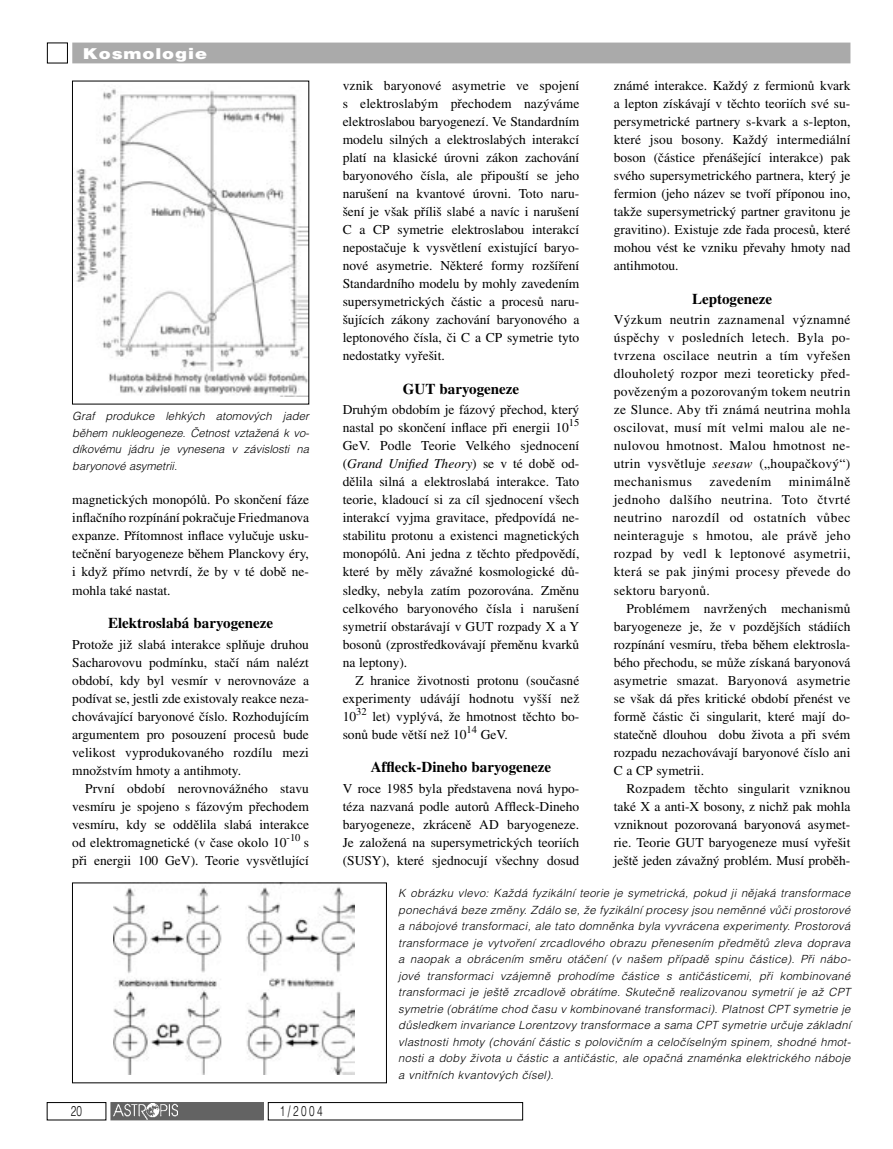
<style>
.page{position:relative;width:893px;height:1149px;background:#fff}
.page>*{position:absolute;margin:0;border:0;box-sizing:border-box;transform-origin:0 0}
.Mezititulek{font:700 15px "Times CE";color:#000}
.t1{font:900 15px "Helvetica CE";letter-spacing:.05em;color:#fff;scale:1.2 1}
.t2{font:300 14.25px "Helvetica CE";letter-spacing:.25em;color:#000;scale:.7 1}
.Odstavec_prvni{font:13.5px/18px "Times CE";color:#000;text-align:justify}
.Odstavec{font:13.5px/18px "Times CE";color:#000;text-align:justify}
.Odstavec_prvni-2{font:13.5px "Times CE";letter-spacing:.035em;color:#000}
.Popiska{font:italic 300 11.25px/16.5px "Helvetica CE";letter-spacing:.025em;color:#000;text-align:justify}
.s1{font-style:italic}
</style>
<div class="page">
<div style="left:73px;top:43px;width:777px;height:20px;background:#aaa"></div>
<div style="left:47px;top:43px;width:21px;height:20px;border:1px solid #000"></div>
<div style="left:111px;top:1102px;width:152px;height:17px;background:#636363"></div>
<img style="left:114px;top:1103px;width:64px;height:15px">
<div style="left:47px;top:1101px;width:59px;height:18px;border:1px solid #000"></div>
<div style="left:268px;top:1101px;width:255px;height:18px;border:1px solid #000"></div>
<img style="left:74px;top:88px;width:233px;height:308px">
<img style="left:113px;top:884px;width:241px;height:189px">
<div style="left:72px;top:882px;width:315px;height:200px;border:1px solid #000"></div>
<p class="t1" style="left:83px;top:45px;width:105px">Kosmologie</p>
<p class="Popiska" style="left:72px;top:407px;width:238px">Graf produkce lehkých atomových jader během nukleogeneze. Četnost vztažená k vo&shy;díkovému jádru je vynesena v závislosti na baryonové asymetrii.</p>
<p class="Odstavec" style="left:72px;top:490px;width:238px">magnetických monopólů. Po skončení fáze inflačního rozpínání pokračuje Friedmanova expanze. Přítomnost inflace vylučuje usku&shy;tečnění baryogeneze během Planckovy éry, i když přímo netvrdí, že by v té době ne&shy;mohla také nastat.</p>
<p class="Mezititulek" style="left:108px;top:614px;width:167px">Elektroslabá baryogeneze</p>
<p class="Odstavec_prvni" style="left:72px;top:634px;width:238px">Protože již slabá interakce splňuje druhou Sacharovovu podmínku, stačí nám nalézt období, kdy byl vesmír v nerovnováze a podívat se, jestli zde existovaly reakce neza&shy;chovávající baryonové číslo. Rozhodujícím argumentem pro posouzení procesů bude velikost vyprodukovaného rozdílu mezi množstvím hmoty a antihmoty.</p>
<p class="Odstavec" style="left:72px;top:778px;width:238px;text-indent:13px">První období nerovnovážného stavu vesmíru je spojeno s fázovým přechodem vesmíru, kdy se oddělila slabá interakce od elektromagnetické (v čase okolo 10<sup>-10</sup> s při energii 100 GeV). Teorie vysvětlující</p>
<p class="t2" style="left:71px;top:1102px;width:17px">20</p>
<p class="t2" style="left:280px;top:1102px;width:63px">1/2004</p>
<p class="Odstavec" style="left:343px;top:76px;width:238px">vznik baryonové asymetrie ve spojení s elektroslabým přechodem nazýváme elektroslabou baryogenezí. Ve Standardním modelu silných a elektroslabých interakcí platí na klasické úrovni zákon zachování baryonového čísla, ale připouští se jeho narušení na kvantové úrovni. Toto naru&shy;šení je však příliš slabé a navíc i narušení C a CP symetrie elektroslabou interakcí nepostačuje k vysvětlení existující baryo&shy;nové asymetrie. Některé formy rozšíření Standardního modelu by mohly zavedením supersymetrických částic a procesů naru&shy;šujících zákony zachování baryonového a leptonového čísla, či C a CP symetrie tyto nedostatky vyřešit.</p>
<p class="Mezititulek" style="left:403px;top:380px;width:118px">GUT baryogeneze</p>
<p class="Odstavec_prvni" style="left:343px;top:400px;width:238px">Druhým obdobím je fázový přechod, který nastal po skončení inflace při energii 10<sup>15<br></sup>GeV. Podle Teorie Velkého sjednocení (<span class="s1">Grand Unified Theory</span>) se v té době od&shy;dělila silná a elektroslabá interakce. Tato teorie, kladoucí si za cíl sjednocení všech interakcí vyjma gravitace, předpovídá ne&shy;stabilitu protonu a existenci magnetických monopólů. Ani jedna z těchto předpovědí, které by měly závažné kosmologické dů&shy;sledky, nebyla zatím pozorována. Změnu celkového baryonového čísla i narušení symetrií obstarávají v GUT rozpady X a Y bosonů (zprostředkovávají přeměnu kvarků na leptony).</p>
<p class="Odstavec" style="left:343px;top:670px;width:238px;text-indent:13px">Z hranice životnosti protonu (současné experimenty udávájí hodnotu vyšší než 10<sup>32</sup> let) vyplývá, že hmotnost těchto bo&shy;sonů bude větší než 10<sup>14</sup> GeV.</p>
<p class="Mezititulek" style="left:371px;top:758px;width:182px">Affleck-Dineho baryogeneze</p>
<p class="Odstavec_prvni" style="left:343px;top:778px;width:238px">V roce 1985 byla představena nová hypo&shy;téza nazvaná podle autorů Affleck-Dineho baryogeneze, zkráceně AD baryogeneze.<br>Je založená na supersymetrických teoriích (SUSY), které sjednocují všechny dosud</p>
<p class="Odstavec_prvni" style="left:614px;top:76px;width:238px">známé interakce. Každý z fermionů kvark a lepton získávají v těchto teoriích své su&shy;persymetrické partnery s-kvark a s-lepton, které jsou bosony. Každý intermediální boson (částice přenášející interakce) pak svého supersymetrického partnera, který je fermion (jeho název se tvoří příponou ino, takže supersymetrický partner gravitonu je gravitino). Existuje zde řada procesů, které mohou vést ke vzniku převahy hmoty nad antihmotou.</p>
<p class="Mezititulek" style="left:692px;top:290px;width:81px">Leptogeneze</p>
<p class="Odstavec_prvni" style="left:614px;top:310px;width:238px">Výzkum neutrin zaznamenal významné úspěchy v posledních letech. Byla po&shy;tvrzena oscilace neutrin a tím vyřešen dlouholetý rozpor mezi teoreticky před&shy;povězeným a pozorovaným tokem neutrin ze Slunce. Aby tři známá neutrina mohla oscilovat, musí mít velmi malou ale ne&shy;nulovou hmotnost. Malou hmotnost ne&shy;utrin vysvětluje <span class="s1">seesaw</span> („houpačkový“) mechanismus</p>
<p class="Odstavec_prvni" style="left:614px;top:472px;width:238px;text-indent:175px">minimálně jednoho dalšího neutrina. Toto čtvrté neutrino narozdíl od ostatních vůbec neinteraguje s hmotou, ale právě jeho rozpad by vedl k leptonové asymetrii, která se pak jinými procesy převede do sektoru baryonů.</p>
<p class="Odstavec" style="left:614px;top:598px;width:238px;text-indent:13px">Problémem navržených mechanismů baryogeneze je, že v pozdějších stádiích rozpínání vesmíru, třeba během elektrosla&shy;bého přechodu, se může získaná baryonová asymetrie smazat. Baryonová asymetrie se však dá přes kritické období přenést ve formě částic či singularit, které mají do&shy;statečně dlouhou dobu života a při svém rozpadu nezachovávají baryonové číslo ani C a CP symetrii.</p>
<p class="Odstavec" style="left:614px;top:778px;width:238px;text-indent:13px">Rozpadem těchto singularit vzniknou také X a anti-X bosony, z nichž pak mohla vzniknout pozorovaná baryonová asymet&shy;rie. Teorie GUT baryogeneze musí vyřešit ještě jeden závažný problém. Musí proběh-</p>
<p class="Odstavec_prvni-2" style="left:709px;top:474px;width:63px">zavedením</p>
<p class="Popiska" style="left:398px;top:884px;width:454px">K obrázku vlevo: Každá fyzikální teorie je symetrická, pokud ji nějaká transformace ponechává beze změny. Zdálo se, že fyzikální procesy jsou neměnné vůči prostorové a nábojové transformaci, ale tato domněnka byla vyvrácena experimenty. Prostorová transformace je vytvoření zrcadlového obrazu přenesením předmětů zleva doprava a naopak a obrácením směru otáčení (v našem případě spinu částice). Při nábo&shy;jové transformaci vzájemně prohodíme částice s antičásticemi, při kombinované transformaci je ještě zrcadlově obrátíme. Skutečně realizovanou symetrií je až CPT symetrie (obrátíme chod času v kombinované transformaci). Platnost CPT symetrie je důsledkem invariance Lorentzovy transformace a sama CPT symetrie určuje základní vlastnosti hmoty (chování částic s polovičním a celočíselným spinem, shodné hmot&shy;nosti a doby života u částic a antičástic, ale opačná znaménka elektrického náboje a vnitřních kvantových čísel).</p>
</div>
